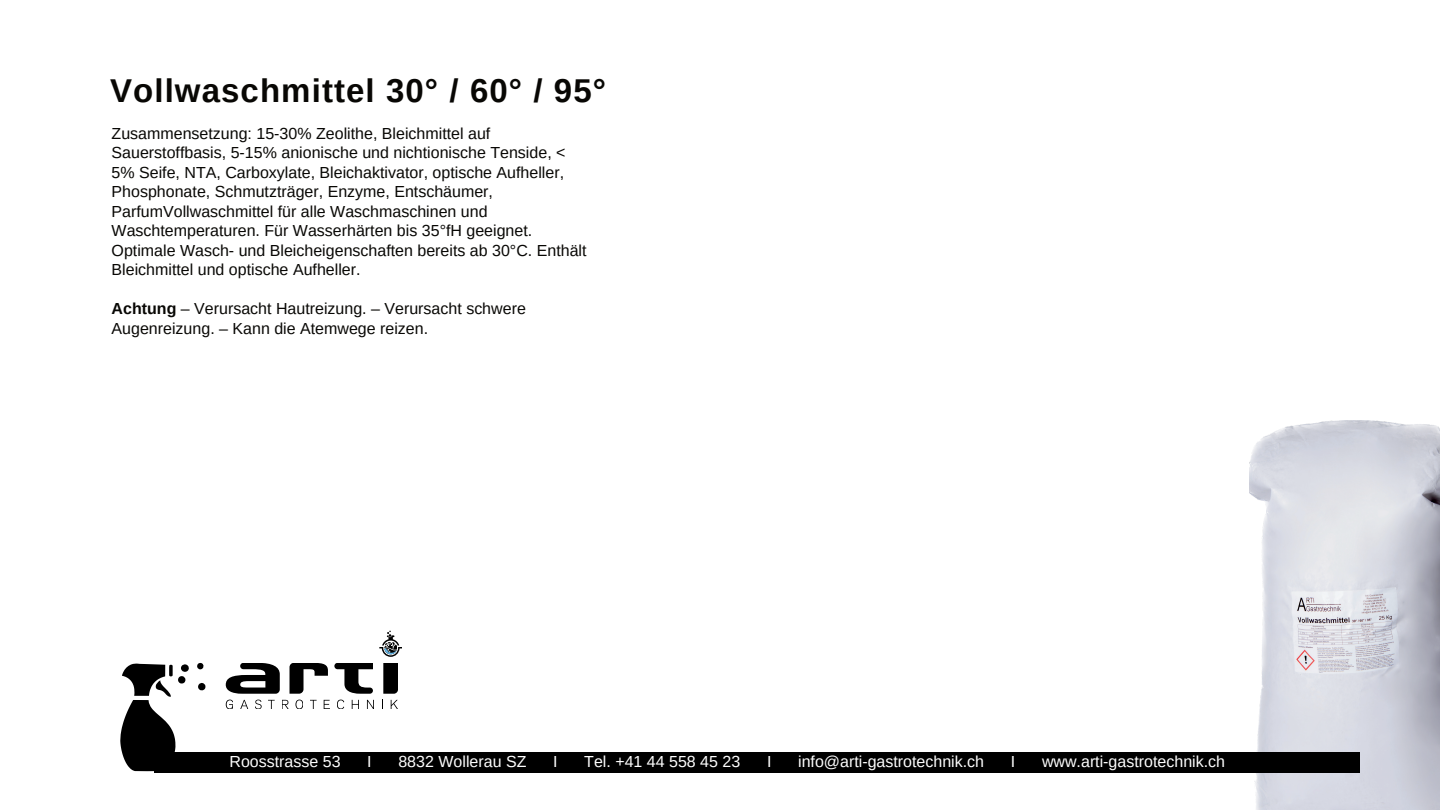
<style>
.page{position:relative;width:1440px;height:810px;background:#fff}
.page>*{position:absolute;margin:0;border:0;box-sizing:border-box;transform-origin:0 0}
.t1{font:700 33px "Arimo";letter-spacing:.035em;color:#080704}
.t2{font:16px/19.5px "Arimo";color:#080704}
.t3{font:16px "Arimo";color:#fdfdfd}
.s1{font-weight:700}
</style>
<div class="page">
<svg style="left:226px;top:700px;width:7px;height:9px"></svg>
<svg style="left:240px;top:700px;width:8px;height:9px"></svg>
<svg style="left:255px;top:700px;width:7px;height:9px"></svg>
<svg style="left:226px;top:663px;width:54px;height:31px"></svg>
<svg style="left:268px;top:700px;width:7px;height:9px"></svg>
<svg style="left:282px;top:700px;width:7px;height:9px"></svg>
<svg style="left:295px;top:700px;width:8px;height:9px"></svg>
<svg style="left:310px;top:700px;width:7px;height:9px"></svg>
<svg style="left:290px;top:663px;width:38px;height:31px"></svg>
<svg style="left:324px;top:700px;width:6px;height:9px"></svg>
<svg style="left:337px;top:700px;width:7px;height:9px"></svg>
<svg style="left:352px;top:700px;width:7px;height:9px"></svg>
<svg style="left:334px;top:663px;width:39px;height:31px"></svg>
<svg style="left:367px;top:700px;width:7px;height:9px"></svg>
<img style="left:1249px;top:420px;width:191px;height:390px">
<div style="left:154px;top:752px;width:1206px;height:21px;background:#000"></div>
<svg style="left:383px;top:663px;width:15px;height:31px"></svg>
<svg style="left:391px;top:700px;width:7px;height:9px"></svg>
<svg style="left:379px;top:631px;width:23px;height:26px"></svg>
<svg style="left:120px;top:663px;width:86px;height:108px"></svg>
<h1 class="t1" style="left:110px;top:68px;width:497px">Vollwaschmittel 30° / 60° / 95°</h1>
<p class="t2" style="left:112px;top:124px;width:476px">Zusammensetzung: 15-30% Zeolithe, Bleichmittel auf Sauerstoffbasis, 5-15% anionische und nichtionische Tenside, &lt; 5% Seife, NTA, Carboxylate, Bleichaktivator, optische Aufheller, Phosphonate, Schmutzträger, Enzyme, Entschäumer, ParfumVollwaschmittel für alle Waschmaschinen und Waschtemperaturen. Für Wasserhärten bis 35°fH geeignet.<br>Optimale Wasch- und Bleicheigenschaften bereits ab 30°C. Enthält Bleichmittel und optische Aufheller.</p>
<p class="t2" style="left:112px;top:299px;width:416px"><span class="s1">Achtung</span> – Verursacht Hautreizung. – Verursacht schwere<br>Augenreizung. – Kann die Atemwege reizen.</p>
<p class="t3" style="left:229px;top:752px;width:113px">Roosstrasse 53</p>
<p class="t3" style="left:367px;top:752px;width:6px">I</p>
<p class="t3" style="left:398px;top:752px;width:130px">8832 Wollerau SZ</p>
<p class="t3" style="left:553px;top:752px;width:6px">I</p>
<p class="t3" style="left:584px;top:752px;width:158px">Tel. +41 44 558 45 23</p>
<p class="t3" style="left:767px;top:752px;width:6px">I</p>
<p class="t3" style="left:798px;top:752px;width:188px">info@arti-gastrotechnik.ch</p>
<p class="t3" style="left:1011px;top:752px;width:6px">I</p>
<p class="t3" style="left:1042px;top:752px;width:185px">www.arti-gastrotechnik.ch</p>
</div>
